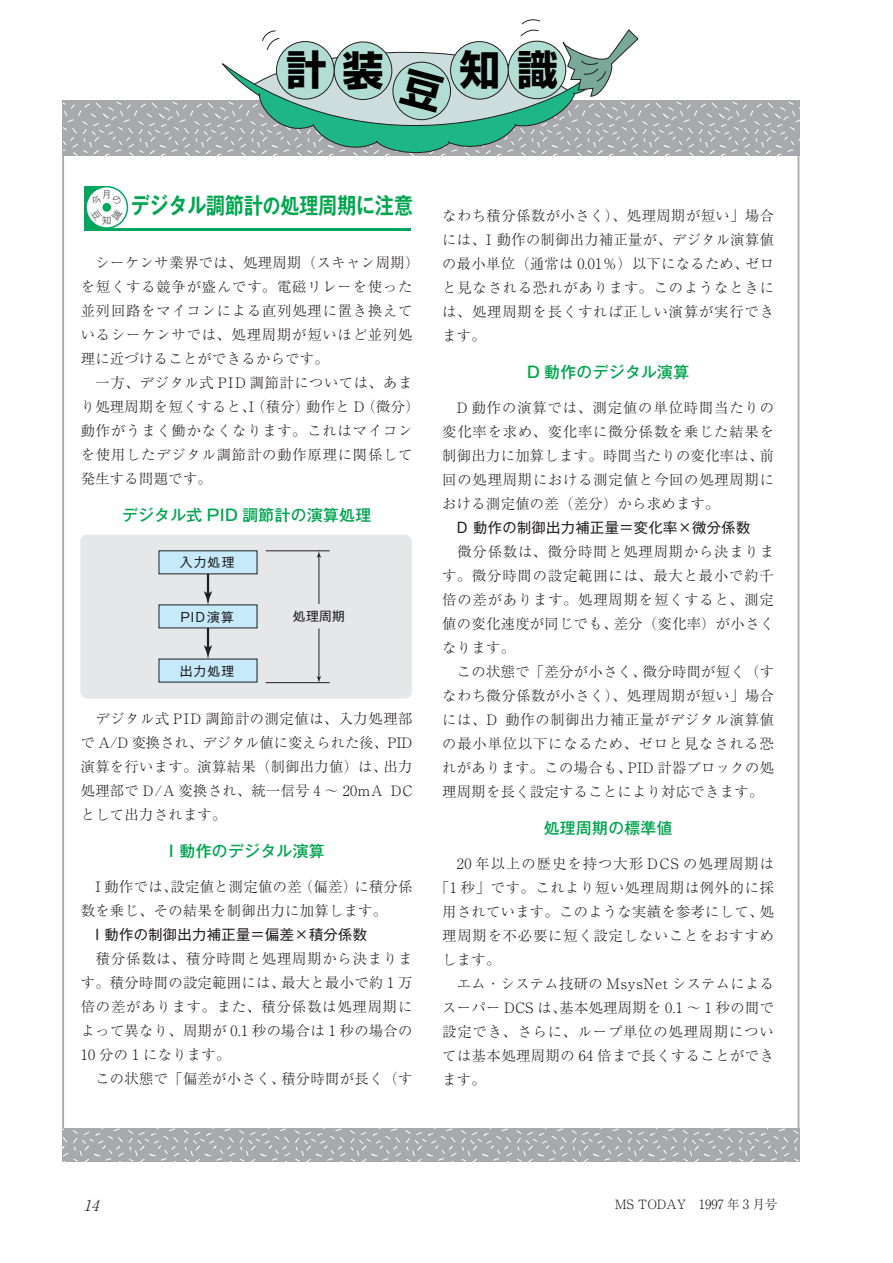
<style>
.page{position:relative;width:893px;height:1263px;background:#fff}
.page>*{position:absolute;margin:0;border:0;box-sizing:border-box;transform-origin:0 0}
.t1{font:700 40.65px "Shin Go";color:#000}
.大見出し青{font:700 22.5px "Gothic MB101 Pro De";color:#00a54f;scale:.84 1}
.青文字_見出し{font:500 15.75px "Gothic MB101 Pro";letter-spacing:.025em;color:#00a54f}
.t2{font:italic 300 15px "Ryumin Pro";color:#231f20}
.本文{font:300 14.25px/24px "Ryumin Pro";letter-spacing:.045em;color:#231f20;text-align:justify}
.本文-2{font:300 14.25px/24px "Ryumin Pro";letter-spacing:.025em;color:#231f20}
.本文-3{font:14.25px "Gothic MB101 Pro";letter-spacing:.025em;color:#231f20}
.本文-4{font:300 14.25px "Ryumin Pro";letter-spacing:.075em;color:#231f20}
.t3{font:12.75px "Gothic MB101 Pro";letter-spacing:.08em;color:#231f20}
.t4{font:300 12.75px "Ryumin Pro";letter-spacing:-.01em;color:#231f20}
.t5{font:500 9.6px "Gothic BBB";color:#636366}
.s1{font-size:21px}
</style>
<div class="page">
<svg style="left:63px;top:101px;width:737px;height:55px;background:#adaeb1"></svg>
<svg style="left:62px;top:1128px;width:737px;height:34px;background:#adaeb2"></svg>
<hr style="left:62px;top:156px;width:2px;height:972px;background:#a8a9ad">
<hr style="left:798px;top:156px;width:1px;height:972px;background:#a8a9ad">
<div style="left:85px;top:186px;width:23px;height:42px;background:#00a65d"></div>
<hr style="left:85px;top:228px;width:326px;height:2px;background:#00a65d">
<div style="left:86px;top:187px;width:41px;height:41px;background:#fff;border-radius:50%"></div>
<div style="left:85px;top:186px;width:43px;height:43px;border:1px solid #00a65d;border-radius:50%"></div>
<div style="left:102px;top:203px;width:9px;height:9px;background:#00a65d;border-radius:50%"></div>
<div style="left:80px;top:535px;width:332px;height:163px;background:#e6e7e9"></div>
<hr style="left:207px;top:562px;width:2px;height:33px;background:#231f20">
<svg style="left:204px;top:591px;width:8px;height:13px"></svg>
<hr style="left:207px;top:616px;width:2px;height:33px;background:#231f20">
<svg style="left:204px;top:645px;width:8px;height:14px"></svg>
<div style="left:159px;top:551px;width:98px;height:23px;background:#c6eafa"></div>
<div style="left:159px;top:605px;width:98px;height:23px;background:#c6eafa"></div>
<div style="left:159px;top:659px;width:98px;height:23px;background:#c6eafa"></div>
<hr style="left:266px;top:551px;width:64px;height:1px;background:#231f20">
<hr style="left:266px;top:682px;width:64px;height:1px;background:#231f20">
<hr style="left:319px;top:556px;width:1px;height:122px;background:#231f20">
<svg style="left:317px;top:676px;width:4px;height:7px"></svg>
<svg style="left:317px;top:551px;width:4px;height:7px"></svg>
<div style="left:270px;top:605px;width:98px;height:23px;background:#e6e7e9"></div>
<div style="left:270px;top:604px;width:98px;height:24px;border:1px solid #e6e7e9"></div>
<svg style="left:222px;top:19px;width:417px;height:137px"></svg>
<svg style="left:90px;top:194px;width:13px;height:26px"></svg>
<h1 class="t1" style="left:286px;top:43px;width:99px">計装</h1>
<h1 class="t1" style="left:460px;top:42px;width:100px">知識</h1>
<p class="t5" style="left:102px;top:189px;width:9px">月</p>
<p class="t5" style="left:102px;top:214px;width:10px">知</p>
<p class="大見出し青" style="left:131px;top:187px;width:338px">デジタル調節計<span class="s1">の</span>処理周期に注意</p>
<p class="本文" style="left:81px;top:250px;width:340px;text-align:left">　シーケンサ業界では、処理周期（スキャン周期）を短くする競争が盛んです。電磁リレーを使った並列回路をマイコンによる直列処理に置き換えているシーケンサでは、処理周期が短いほど並列処理に近づけることができるからです。</p>
<p class="本文" style="left:81px;top:370px;width:340px;text-align:left">　一方、デジタル式 PID 調節計については、あまり処理周期を短くすると、I（積分）動作と D（微分）動作がうまく働かなくなります。これはマイコンを使用したデジタル調節計の動作原理に関係して発生する問題です。</p>
<p class="青文字_見出し" style="left:122px;top:502px;width:251px">デジタル式 PID 調節計の演算処理</p>
<p class="t3" style="left:180px;top:552px;width:56px">入力処理</p>
<p class="t3" style="left:180px;top:606px;width:55px">PID演算</p>
<p class="t3" style="left:180px;top:661px;width:56px">出力処理</p>
<p class="t3" style="left:293px;top:606px;width:53px">処理周期</p>
<p class="本文" style="left:81px;top:706px;width:333px">　デジタル式 PID 調節計の測定値は、入力処理部で A/D 変換され、デジタル値に変えられた後、PID演算を行います。演算結果（制御出力値）は、出力処理部で D/A 変換され、統一信号 4 ～ 20mA DCとして出力されます。</p>
<p class="青文字_見出し" style="left:169px;top:838px;width:157px">I 動作のデジタル演算</p>
<p class="本文-2" style="left:81px;top:874px;width:333px">　I 動作では、設定値と測定値の差（偏差）に積分係数を乗じ、その結果を制御出力に加算します。</p>
<p class="本文-3" style="left:81px;top:923px;width:288px">　I 動作の制御出力補正量＝偏差×積分係数</p>
<p class="本文" style="left:81px;top:946px;width:333px">　積分係数は、積分時間と処理周期から決まります。積分時間の設定範囲には、最大と最小で約 1 万倍の差があります。また、積分係数は処理周期によって異なり、周期が 0.1 秒の場合は 1 秒の場合の10 分の 1 になります。</p>
<p class="本文-2" style="left:81px;top:1066px;width:333px">　この状態で「偏差が小さく、積分時間が長く（す</p>
<p class="本文" style="left:442px;top:202px;width:333px">なわち積分係数が小さく）、処理周期が短い」場合には、I 動作の制御出力補正量が、デジタル演算値の最小単位（通常は 0.01％）以下になるため、ゼロと見なされる恐れがあります。このようなときには、処理周期を長くすれば正しい演算が実行できます。</p>
<p class="青文字_見出し" style="left:527px;top:358px;width:164px">D 動作のデジタル演算</p>
<p class="本文" style="left:442px;top:394px;width:333px">　D 動作の演算では、測定値の単位時間当たりの変化率を求め、変化率に微分係数を乗じた結果を制御出力に加算します。時間当たりの変化率は、前回の処理周期における測定値と今回の処理周期における測定値の差（差分）から求めます。</p>
<p class="本文-3" style="left:442px;top:516px;width:310px">　D 動作の制御出力補正量＝変化率×微分係数</p>
<p class="本文" style="left:442px;top:538px;width:333px">　微分係数は、微分時間と処理周期から決まります。微分時間の設定範囲には、最大と最小で約千倍の差があります。処理周期を短くすると、測定値の変化速度が同じでも、差分（変化率）が小さくなります。</p>
<p class="本文" style="left:442px;top:658px;width:333px">　この状態で「差分が小さく、微分時間が短く（すなわち微分係数が小さく）、処理周期が短い」場合には、D 動作の制御出力補正量がデジタル演算値の最小単位以下になるため、ゼロと見なされる恐れがあります。この場合も、PID 計器ブロックの処理周期を長く設定することにより対応できます。</p>
<p class="青文字_見出し" style="left:544px;top:814px;width:130px">処理周期の標準値</p>
<p class="本文-4" style="left:442px;top:852px;width:333px">　20 年以上の歴史を持つ大形 DCS の処理周期は</p>
<p class="本文" style="left:435px;top:874px;width:340px">「1 秒」です。これより短い処理周期は例外的に採</p>
<p class="本文-2" style="left:442px;top:898px;width:333px">用されています。このような実績を参考にして、処</p>
<p class="本文" style="left:442px;top:922px;width:333px">理周期を不必要に短く設定しないことをおすすめ</p>
<p class="本文" style="left:442px;top:946px;width:60px">します。</p>
<p class="本文" style="left:442px;top:970px;width:333px">　エム･システム技研の MsysNet システムによるスーパー DCS は、基本処理周期を 0.1 ～ 1 秒の間で設定でき、さらに、ループ単位の処理周期については基本処理周期の 64 倍まで長くすることができます。</p>
<p class="t2" style="left:84px;top:1194px;width:22px">14</p>
<p class="t4" style="left:615px;top:1194px;width:164px">MS TODAY　1997 年 3 月号</p>
</div>
